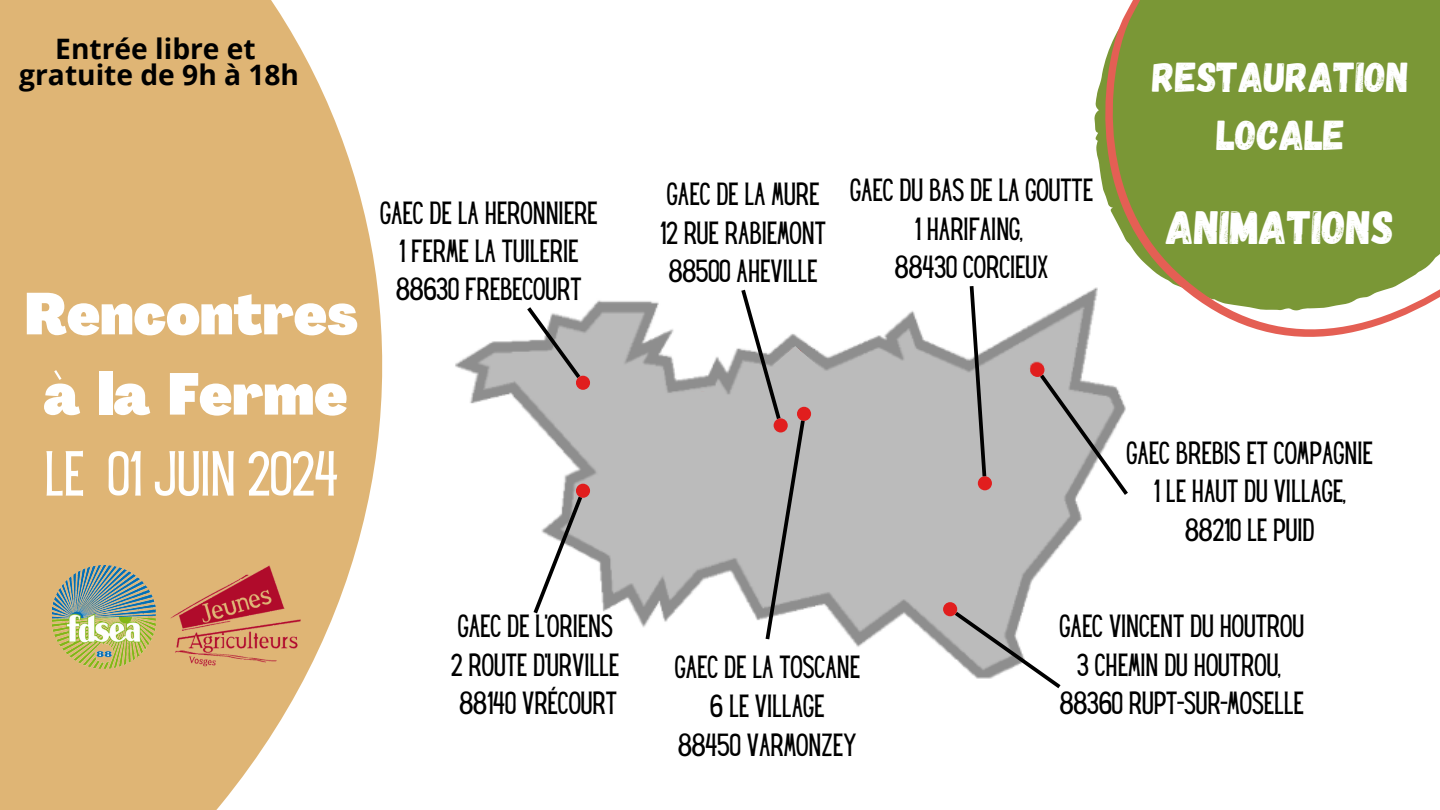
<style>
.page{position:relative;width:1440px;height:810px;background:#fff}
.page>*{position:absolute;margin:0;border:0;box-sizing:border-box;transform-origin:0 0}
.t1{font:900 condensed 57.8px/80.2px "Agrandir";color:#fff;text-align:center}
.t2{font:55.6px "Hey Gotcha";color:#fff}
.t3{font:46.7px "Gagalin";color:#fff}
.t4{font:41.8px/57.9px "Gagalin";color:#fff;text-align:center}
.t5{font:700 28.2px/25.4px "Open Sans";color:#000;text-align:center}
.t6{font:28px/38.4px "Hey Gotcha";color:#000;text-align:center}
</style>
<div class="page">
<svg style="left:0;top:0;width:383px;height:810px;background:#e3be86"></svg>
<img style="left:455px;top:300px;width:627px;height:355px">
<svg style="left:1036px;top:395px;width:92px;height:104px"></svg>
<svg style="left:951px;top:608px;width:114px;height:81px"></svg>
<img style="left:170px;top:566px;width:131px;height:101px">
<div style="left:943px;top:602px;width:14px;height:14px;background:#e11e1e;border-radius:50%"></div>
<div style="left:978px;top:476px;width:14px;height:14px;background:#e11e1e;border-radius:50%"></div>
<svg style="left:523px;top:303px;width:61px;height:79px"></svg>
<div style="left:576px;top:376px;width:14px;height:14px;background:#e11e1e;border-radius:50%"></div>
<svg style="left:1014px;top:0;width:426px;height:395px;fill:#7a9736"></svg>
<div style="left:985px;top:565px;width:29px;height:30px;background:#bbb"></div>
<div style="left:933px;top:403px;width:29px;height:29px;background:#bbb"></div>
<svg style="left:968px;top:286px;width:20px;height:194px"></svg>
<svg style="left:739px;top:289px;width:91px;height:354px"></svg>
<div style="left:792px;top:551px;width:29px;height:29px;background:#bbb"></div>
<div style="left:635px;top:447px;width:29px;height:29px;background:#bbb"></div>
<div style="left:686px;top:392px;width:29px;height:30px;background:#bbb"></div>
<div style="left:576px;top:484px;width:14px;height:14px;background:#e11e1e;border-radius:50%"></div>
<svg style="left:530px;top:492px;width:55px;height:126px"></svg>
<img style="left:53px;top:566px;width:102px;height:103px">
<h3 class="t5" style="left:19px;top:36px;width:281px">Entrée libre et gratuite de 9h à 18h</h3>
<p class="t1" style="left:24px;top:280px;width:335px">Rencontres à la Ferme</p>
<p class="t2" style="left:44px;top:451px;width:295px">LE 01 JUIN 2024</p>
<p class="t6" style="left:380px;top:196px;width:219px">GAEC DE LA HERONNIERE<br>1 FERME LA TUILERIE<br>88630 FREBECOURT</p>
<p class="t6" style="left:458px;top:610px;width:157px">GAEC DE L’ORIENS</p>
<p class="t6" style="left:451px;top:648px;width:168px">2 ROUTE D’URVILLE</p>
<p class="t6" style="left:459px;top:687px;width:158px">88140 VRÉCOURT</p>
<p class="t6" style="left:660px;top:178px;width:167px">GAEC DE LA MURE<br>12 RUE RABIEMONT<br>88500 AHEVILLE</p>
<p class="t6" style="left:850px;top:174px;width:245px">GAEC DU BAS DE LA GOUTTE</p>
<p class="t6" style="left:915px;top:212px;width:109px">1 HARIFAING,</p>
<p class="t6" style="left:895px;top:251px;width:154px">88430 CORCIEUX</p>
<h4 class="t4" style="left:1153px;top:46px;width:258px">RESTAURATION<br>LOCALE</h4>
<p class="t3" style="left:1166px;top:197px;width:229px">ANIMATIONS</p>
<h5 class="t6" style="left:1126px;top:436px;width:248px">GAEC BREBIS ET COMPAGNIE</h5>
<h4 class="t6" style="left:1154px;top:475px;width:193px">1 LE HAUT DU VILLAGE,</h4>
<h1 class="t6" style="left:1185px;top:513px;width:129px">88210 LE PUID</h1>
<h2 class="t6" style="left:675px;top:650px;width:187px;line-height:39.1px">GAEC DE LA TOSCANE<br>6 LE VILLAGE<br>88450 VARMONZEY</h2>
<p class="t6" style="left:1060px;top:610px;width:246px">GAEC VINCENT DU HOUTROU</p>
<p class="t6" style="left:1077px;top:648px;width:205px">3 CHEMIN DU HOUTROU,</p>
<p class="t6" style="left:1060px;top:687px;width:244px">88360 RUPT-SUR-MOSELLE</p>
</div>
